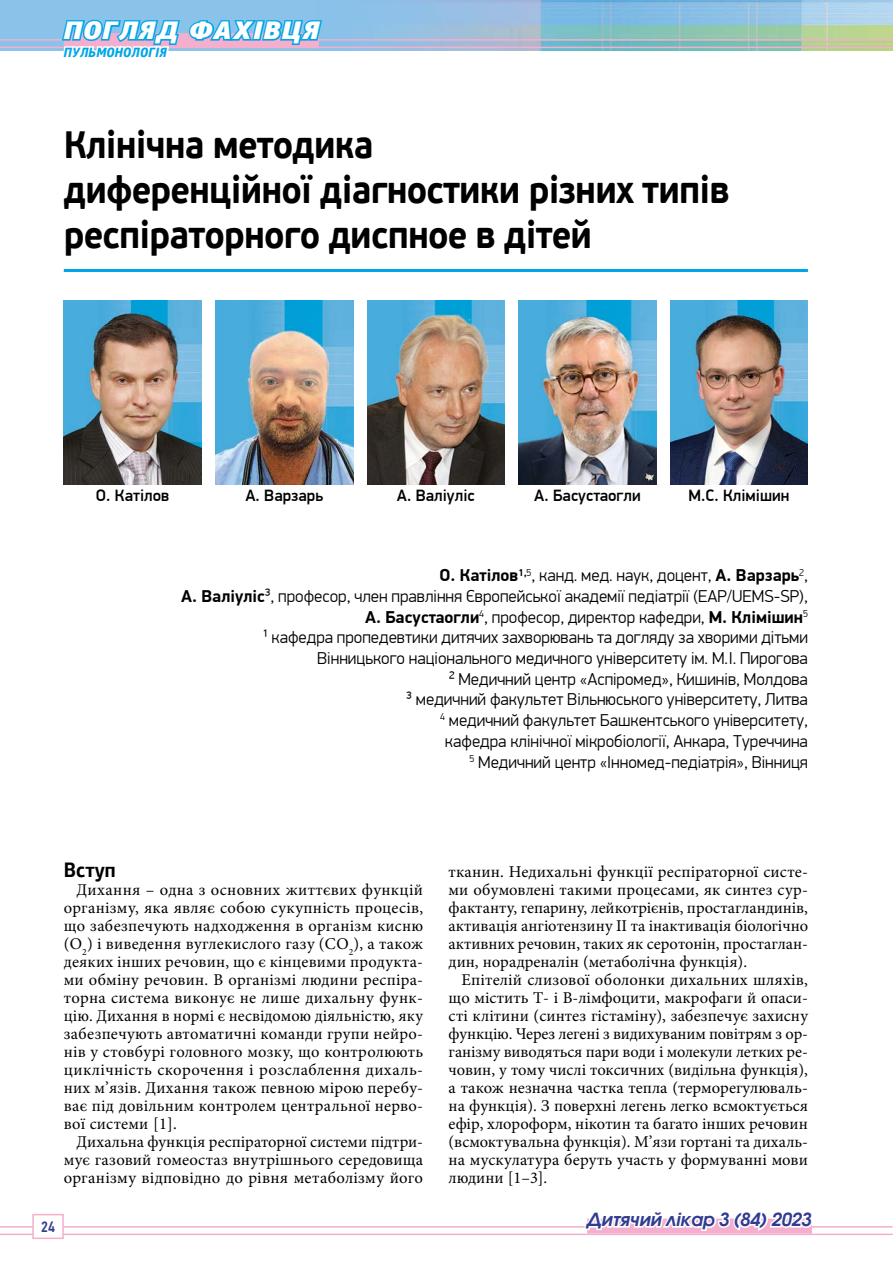
<style>
.page{position:relative;width:893px;height:1263px;background:#fff}
.page>*{position:absolute;margin:0;border:0;box-sizing:border-box;transform-origin:0 0}
.t1{font:700 37.95px/45px "PF Beau Sans Pro";letter-spacing:-.025em;color:#000;scale:.91 1}
.t2{font:700 21px "PF Agora Sans Pro";color:#000;scale:.9 1}
.t3{font:italic 600 18px "Avant Garde Gothic C";color:#313c91}
.t4{font:300 17.25px/20.7px "PF Din Display Pro";color:#000;text-align:right}
.t5{font:16.5px/18px "Minion Pro";letter-spacing:.01em;color:#000;text-align:justify}
.t6{font:500 16.5px "PF Din Display Pro";color:#000}
.t7{font:500 15px "PF Din Text Cond Pro";color:#313c91}
.s1{font-weight:700}
</style>
<div class="page">
<hr style="left:0;top:1226px;width:893px;height:1px;background:#f4aece">
<hr style="left:0;top:1233px;width:893px;height:2px;background:#f4aece">
<svg style="left:582px;top:1218px;width:233px;height:16px"></svg>
<div style="left:33px;top:1214px;width:30px;height:24px;background:#fff"></div>
<div style="left:32px;top:1214px;width:32px;height:25px;border:2px solid #f4aece"></div>
<img style="left:0;top:0;width:893px;height:51px">
<hr style="left:0;top:39px;width:893px;height:2px;background:#f4aece">
<hr style="left:0;top:47px;width:893px;height:1px;background:#f4aece">
<hr style="left:64px;top:269px;width:744px;height:3px;background:#00a5e6">
<img style="left:64px;top:301px;width:138px;height:184px">
<img style="left:215px;top:301px;width:138px;height:183px">
<img style="left:368px;top:301px;width:137px;height:184px">
<img style="left:519px;top:301px;width:137px;height:184px">
<img style="left:670px;top:301px;width:138px;height:184px">
<svg style="left:60px;top:18px;width:264px;height:33px;background:#75b4e1"></svg>
<h1 class="t1" style="left:64px;top:123px;width:733px">Клінічна методика<br>диференційної діагностики різних типів респіраторного диспное в дітей</h1>
<p class="t6" style="left:96px;top:486px;width:75px">О. Катілов</p>
<p class="t6" style="left:245px;top:486px;width:79px">А. Варзарь</p>
<p class="t6" style="left:397px;top:486px;width:79px">А. Валіуліс</p>
<p class="t6" style="left:534px;top:486px;width:108px">А. Басустаогли</p>
<p class="t6" style="left:689px;top:486px;width:102px">М.С. Клімішин</p>
<p class="t4" style="left:181px;top:565px;width:628px"><span class="s1">О. Катілов</span><sup>1,</sup><sup>5</sup>, канд. мед. наук, доцент, <span class="s1">А. Варзарь</span><sup>2</sup>,<br><span class="s1">А. Валіуліс</span>³, професор, член правління Європейської академії педіатрії (EAP/UEMS-SP), <span class="s1">А. Басустаогли</span><sup>4</sup>, професор, директор кафедри, <span class="s1">М. Клімішин</span><sup>5<br></sup>¹ кафедра пропедевтики дитячих захворювань та догляду за хворими дітьми Вінницького національного медичного університету ім. М.І. Пирогова<br>² Медичний центр «Аспіромед», Кишинів, Молдова<br>³ медичний факультет Вільнюського університету, Литва<br><sup>4</sup> медичний факультет Башкентського університету,<br>кафедра клінічної мікробіології, Анкара, Туреччина<br><sup>5</sup> Медичний центр «Інномед-педіатрія», Вінниця</p>
<p class="t2" style="left:64px;top:857px;width:59px">Вступ</p>
<p class="t5" style="left:64px;top:881px;width:361px;text-indent:13px">Дихання – одна з основних життєвих функцій організму, яка являє собою сукупність процесів, що забезпечують надходження в організм кисню (О<sub>2</sub>) і виведення вуглекислого газу (СО<sub>2</sub>), а також деяких інших речовин, що є кінцевими продукта&shy;ми обміну речовин. В організмі людини респіра&shy;торна система виконує не лише дихальну функ&shy;цію. Дихання в нормі є несвідомою діяльністю, яку забезпечують автоматичні команди групи нейро&shy;нів у стовбурі головного мозку, що контролюють циклічність скорочення і розслаблення дихаль&shy;них м’язів. Дихання також певною мірою перебу&shy;ває під довільним контролем центральної нерво&shy;вої системи [1].</p>
<p class="t5" style="left:64px;top:1133px;width:361px;text-indent:13px">Дихальна функція респіраторної системи підтри&shy;мує газовий гомеостаз внутрішнього середовища організму відповідно до рівня метаболізму його</p>
<p class="t7" style="left:41px;top:1218px;width:15px">24</p>
<p class="t5" style="left:449px;top:863px;width:361px">тканин. Недихальні функції респіраторної систе&shy;ми обумовлені такими процесами, як синтез сур&shy;фактанту, гепарину, лейкотрієнів, простагландинів, активація ангіотензину II та інактивація біологічно активних речовин, таких як серотонін, простаглан&shy;дин, норадреналін (метаболічна функція).</p>
<p class="t5" style="left:449px;top:971px;width:361px;text-indent:13px">Епітелій слизової оболонки дихальних шляхів, що містить Т- і В-лімфоцити, макрофаги й опаси&shy;сті клітини (синтез гістаміну), забезпечує захисну функцію. Через легені з видихуваним повітрям з ор&shy;ганізму виводяться пари води і молекули летких ре&shy;човин, у тому числі токсичних (видільна функція), а також незначна частка тепла (терморегулюваль&shy;на функція). З поверхні легень легко всмоктується ефір, хлороформ, нікотин та багато інших речовин (всмоктувальна функція). М’язи гортані та дихаль&shy;на мускулатура беруть участь у формуванні мови людини [1–3].</p>
<p class="t3" style="left:587px;top:1208px;width:226px">Дитячий лікар 3 (84) 2023</p>
</div>
